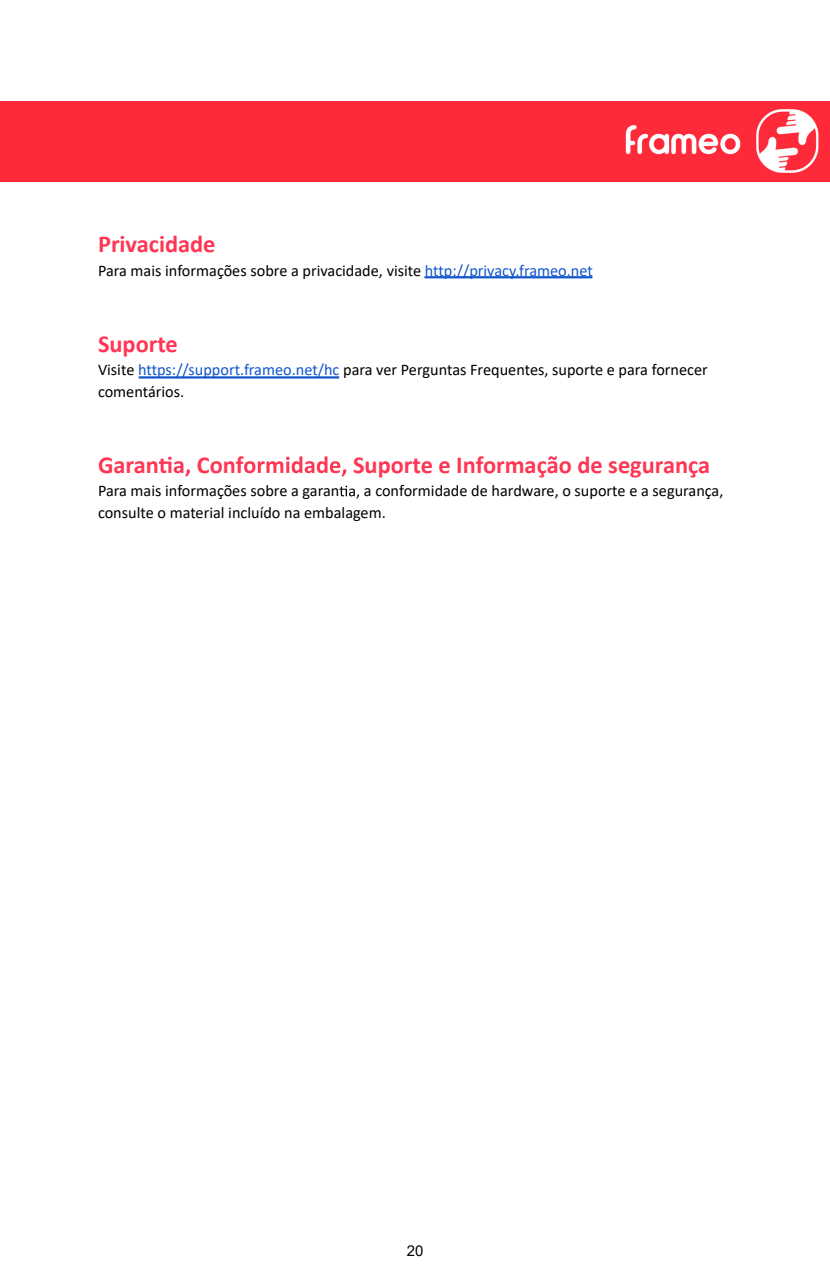
<style>
.page{position:relative;width:830px;height:1276px;background:#fff}
.page>*{position:absolute;margin:0;border:0;box-sizing:border-box;transform-origin:0 0}
.t1{font:700 24.3px "Calibri";color:#ff3653}
.t2{font:16.2px/21.4px "Calibri";color:#000}
.t3{font:14.85px "Arial";color:#000}
.s1{color:#15c}
</style>
<div class="page">
<svg style="left:159px;top:457px;width:31px;height:19px"></svg>
<svg style="left:244px;top:456px;width:102px;height:20px"></svg>
<svg style="left:339px;top:486px;width:20px;height:12px"></svg>
<hr style="left:424px;top:276px;width:168px;height:2px;background:#15c">
<hr style="left:139px;top:376px;width:200px;height:2px;background:#15c">
<div style="left:0;top:102px;width:829px;height:79px;background:#ff2a39"></div>
<h1 class="t1" style="left:98px;top:227px;width:119px">Privacidade</h1>
<p class="t2" style="left:98px;top:259px;width:496px">Para mais informações sobre a privacidade, visite <span class="s1">http://privacy.frameo.net</span></p>
<h1 class="t1" style="left:98px;top:327px;width:81px">Suporte</h1>
<p class="t2" style="left:98px;top:359px;width:611px">Visite <span class="s1">https://support.frameo.net/hc</span> para ver Perguntas Frequentes, suporte e para fornecer comentários.</p>
<h1 class="t1" style="left:98px;top:448px;width:62px">Garan</h1>
<h1 class="t1" style="left:197px;top:448px;width:48px">Conf</h1>
<h1 class="t1" style="left:353px;top:448px;width:358px">Suporte e Informação de segurança</h1>
<p class="t2" style="left:98px;top:480px;width:243px">Para mais informações sobre a garan</p>
<p class="t2" style="left:98px;top:480px;width:626px;text-indent:266px">a conformidade de hardware, o suporte e a segurança, consulte o material incluído na embalagem.</p>
<p class="t3" style="left:406px;top:1241px;width:18px">20</p>
</div>
